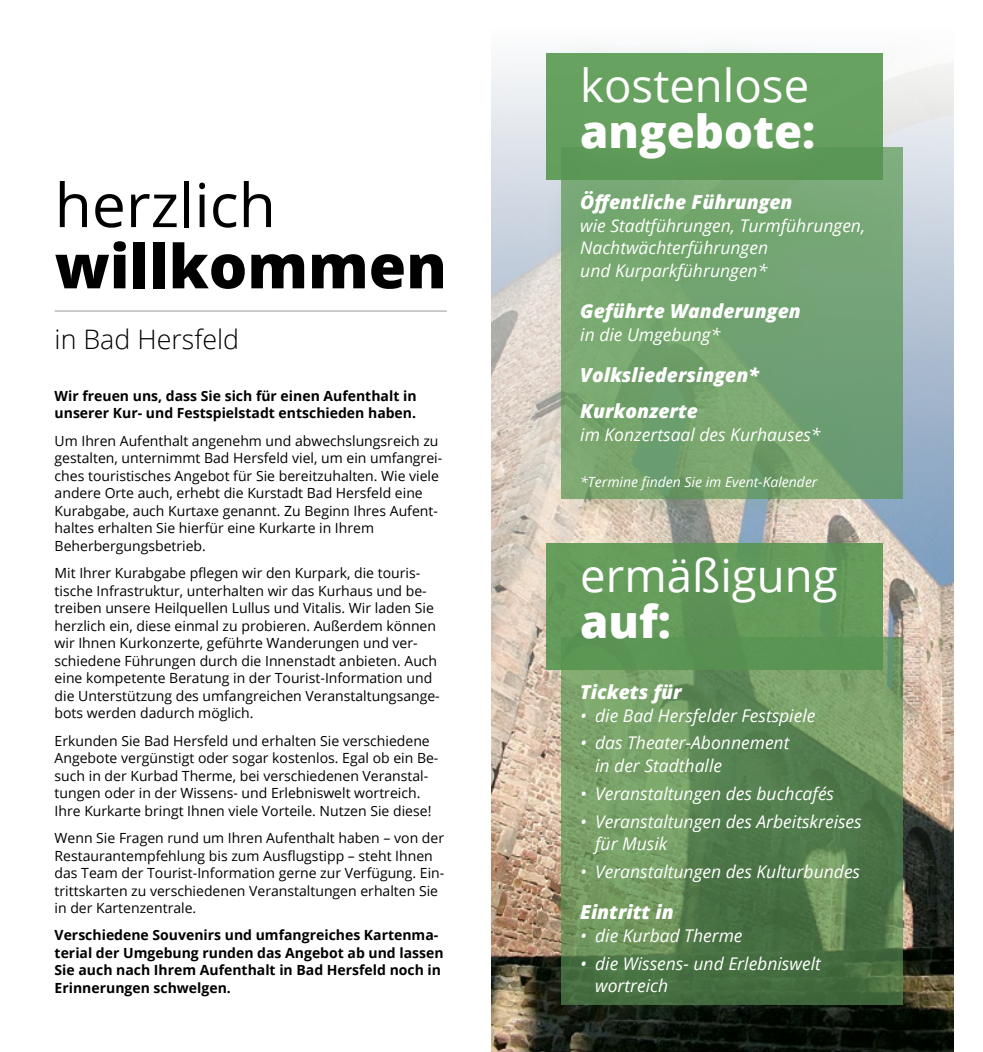
<style>
.page{position:relative;width:983px;height:1052px;background:#fff}
.page>*{position:absolute;margin:0;border:0;box-sizing:border-box;transform-origin:0 0}
.t1{font:800 60.55px "Open Sans";color:#000}
.t2{font:60.55px "Open Sans";color:#000}
.t3{font:45.5px "Open Sans";color:#fff}
.t4{font:800 45.5px "Open Sans";color:#fff}
.t5{font:300 26.78px "Open Sans";color:#000}
.t6{font:italic 800 19.25px/36.2px "Open Sans";color:#fff}
.t7{font:italic 17.5px/22.8px "Open Sans";color:#fff}
.t8{font:14px/17.5px "Open Sans";color:#000}
.t9{font:700 14px/17.5px "Open Sans";color:#000}
.t10{font:italic 14px "Open Sans";color:#fff}
</style>
<div class="page">
<img style="left:491px;top:63px;width:461px;height:989px">
<hr style="left:55px;top:310px;width:391px;height:2px;background:#c5c6c6">
<div style="left:545px;top:34px;width:351px;height:489px;background:#69a462;opacity:.75"></div>
<div style="left:537px;top:513px;width:365px;height:525px;background:#69a462;opacity:.75"></div>
<h1 class="t2" style="left:55px;top:164px;width:223px">herzlich</h1>
<h1 class="t1" style="left:55px;top:220px;width:393px">willkommen</h1>
<h3 class="t5" style="left:55px;top:321px;width:186px">in Bad Hersfeld</h3>
<p class="t9" style="left:55px;top:386px;width:363px">Wir freuen uns, dass Sie sich für einen Aufenthalt in unserer Kur- und Festspielstadt entschieden haben.</p>
<p class="t8" style="left:55px;top:431px;width:389px">Um Ihren Aufenthalt angenehm und abwechslungsreich zu gestalten, unternimmt Bad Hersfeld viel, um ein umfangrei&shy;ches touristisches Angebot für Sie bereitzuhalten. Wie viele andere Orte auch, erhebt die Kurstadt Bad Hersfeld eine Kurabgabe, auch Kurtaxe genannt. Zu Beginn Ihres Aufent&shy;haltes erhalten Sie hierfür eine Kurkarte in Ihrem Beherbergungsbetrieb.</p>
<p class="t8" style="left:55px;top:564px;width:386px">Mit Ihrer Kurabgabe pflegen wir den Kurpark, die touris&shy;tische Infrastruktur, unterhalten wir das Kurhaus und be&shy;treiben unsere Heilquellen Lullus und Vitalis. Wir laden Sie herzlich ein, diese einmal zu probieren. Außerdem können wir Ihnen Kurkonzerte, geführte Wanderungen und ver&shy;schiedene Führungen durch die Innenstadt anbieten. Auch eine kompetente Beratung in der Tourist-Information und die Unterstützung des umfangreichen Veranstaltungsange&shy;bots werden dadurch möglich.</p>
<p class="t8" style="left:55px;top:731px;width:385px">Erkunden Sie Bad Hersfeld und erhalten Sie verschiedene Angebote vergünstigt oder sogar kostenlos. Egal ob ein Be&shy;such in der Kurbad Therme, bei verschiedenen Veranstal&shy;tungen oder in der Wissens- und Erlebniswelt wortreich.<br>Ihre Kurkarte bringt Ihnen viele Vorteile. Nutzen Sie diese!</p>
<p class="t8" style="left:55px;top:829px;width:391px">Wenn Sie Fragen rund um Ihren Aufenthalt haben – von der Restaurantempfehlung bis zum Ausflugstipp – steht Ihnen das Team der Tourist-Information gerne zur Verfügung. Ein&shy;trittskarten zu verschiedenen Veranstaltungen erhalten Sie in der Kartenzentrale.</p>
<p class="t9" style="left:55px;top:926px;width:390px">Verschiedene Souvenirs und umfangreiches Kartenma&shy;terial der Umgebung runden das Angebot ab und lassen Sie auch nach Ihrem Aufenthalt in Bad Hersfeld noch in Erinnerungen schwelgen.</p>
<h2 class="t3" style="left:580px;top:55px;width:230px">kostenlose</h2>
<h2 class="t4" style="left:580px;top:97px;width:236px">angebote:</h2>
<h3 class="t6" style="left:580px;top:183px;width:214px">Öffentliche Führungen</h3>
<p class="t7" style="left:580px;top:213px;width:286px">wie Stadtführungen, Turmführungen,<br>Nachtwächterführungen<br>und Kurparkführungen*</p>
<h3 class="t6" style="left:580px;top:292px;width:222px">Geführte Wanderungen</h3>
<p class="t7" style="left:580px;top:323px;width:142px">in die Umgebung*</p>
<h3 class="t6" style="left:580px;top:356px;width:180px">Volksliedersingen*<br>Kurkonzerte</h3>
<p class="t7" style="left:580px;top:423px;width:242px">im Konzertsaal des Kurhauses*</p>
<p class="t10" style="left:580px;top:472px;width:239px">*Termine finden Sie im Event-Kalender</p>
<h2 class="t3" style="left:580px;top:545px;width:259px">ermäßigung</h2>
<h2 class="t4" style="left:580px;top:587px;width:92px">auf:</h2>
<h3 class="t6" style="left:580px;top:673px;width:103px">Tickets für</h3>
<p class="t7" style="left:580px;top:703px;width:237px">• die Bad Hersfelder Festspiele</p>
<p class="t7" style="left:595px;top:731px;width:196px;text-indent:-15px">• das Theater-Abonnement in der Stadthalle</p>
<p class="t7" style="left:580px;top:781px;width:255px">• Veranstaltungen des buchcafés</p>
<p class="t7" style="left:595px;top:809px;width:268px;text-indent:-15px">• Veranstaltungen des Arbeitskreises für Musik</p>
<p class="t7" style="left:580px;top:860px;width:281px">• Veranstaltungen des Kulturbundes</p>
<h3 class="t6" style="left:580px;top:893px;width:95px">Eintritt in</h3>
<p class="t7" style="left:580px;top:923px;width:164px">• die Kurbad Therme</p>
<p class="t7" style="left:595px;top:951px;width:227px;text-indent:-15px">• die Wissens- und Erlebniswelt wortreich</p>
</div>
